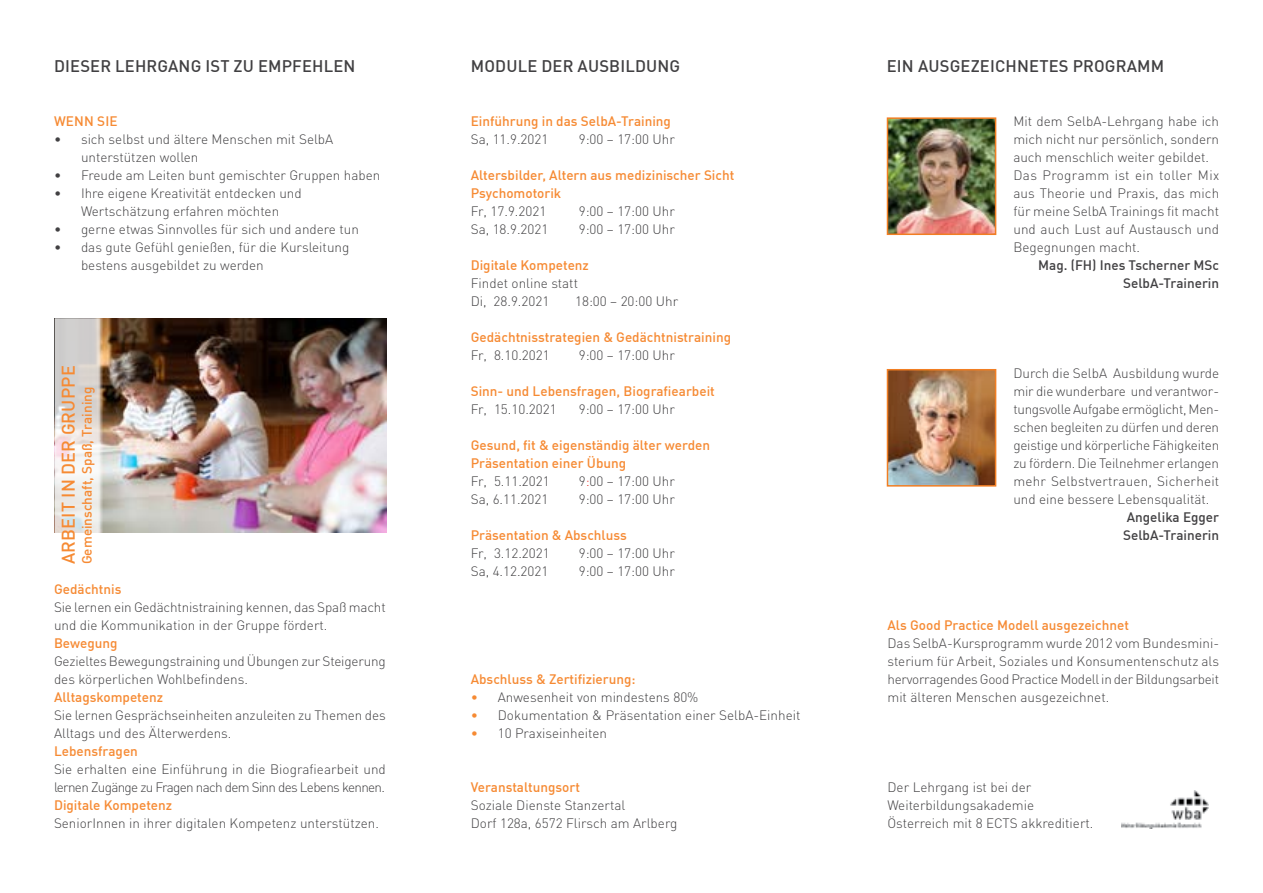
<style>
.page{position:relative;width:1263px;height:893px;background:#fff}
.page>*{position:absolute;margin:0;border:0;box-sizing:border-box;transform-origin:0 0}
.t1{font:500 18px "DIN Pro";letter-spacing:.01em;color:#f68a33}
.t2{font:500 16.5px "DIN Pro";letter-spacing:.01em;color:#414042}
.t3{font:300 13.5px/18px "DIN";color:#414042}
.t4{font:500 13.5px/18px "DIN Pro";color:#f68a33}
.t5{font:500 13.5px/18px "DIN Pro";color:#414042;text-align:right}
.s1{color:#ee312a}
.s2{color:#f68a33}
</style>
<div class="page">
<img style="left:103px;top:319px;width:283px;height:214px">
<svg style="left:55px;top:319px;width:48px;height:214px"></svg>
<img style="left:1122px;top:791px;width:87px;height:37px">
<img style="left:890px;top:120px;width:103px;height:112px">
<div style="left:887px;top:117px;width:109px;height:118px;border:2px solid #f17e23"></div>
<img style="left:890px;top:372px;width:103px;height:112px">
<div style="left:887px;top:369px;width:109px;height:118px;border:2px solid #f17e23"></div>
<p class="t2" style="left:54px;top:53px;width:303px">DIESER LEHRGANG IST ZU EMPFEHLEN</p>
<p class="t2" style="left:471px;top:53px;width:211px">MODULE DER AUSBILDUNG</p>
<p class="t2" style="left:887px;top:53px;width:279px">EIN AUSGEZEICHNETES PROGRAMM</p>
<p class="t4" style="left:54px;top:111px;width:65px">WENN SIE</p>
<p class="t3" style="left:81px;top:130px;width:254px;text-indent:-27px">• sich selbst und ältere Menschen mit SelbA unterstützen wollen</p>
<p class="t3" style="left:54px;top:166px;width:328px">• Freude am Leiten bunt gemischter Gruppen haben</p>
<p class="t3" style="left:54px;top:184px;width:249px;text-align:center">• Ihre eigene Kreativität entdecken und<br>Wertschätzung erfahren möchten</p>
<p class="t3" style="left:54px;top:220px;width:306px">• gerne etwas Sinnvolles für sich und andere tun</p>
<p class="t3" style="left:81px;top:238px;width:270px;text-indent:-27px">• das gute Gefühl genießen, für die Kursleitung bestens ausgebildet zu werden</p>
<h1 class="t1" style="left:54px;top:564px;width:200px;rotate:-90deg">ARBEIT IN DER GRUPPE</h1>
<p class="t4" style="left:77px;top:564px;width:179px;rotate:-90deg">Gemeinschaft, Spaß, Training</p>
<p class="t4" style="left:54px;top:579px;width:69px">Gedächtnis</p>
<p class="t3" style="left:54px;top:598px;width:333px">Sie lernen ein Gedächtnistraining kennen, das Spaß macht und die Kommunikation in der Gruppe fördert.</p>
<p class="t4" style="left:54px;top:633px;width:65px">Bewegung</p>
<p class="t3" style="left:54px;top:652px;width:333px">Gezieltes Bewegungstraining und Übungen zur Steigerung des körperlichen Wohlbefindens.</p>
<p class="t4" style="left:54px;top:687px;width:111px">Alltagskompetenz</p>
<p class="t3" style="left:54px;top:706px;width:333px">Sie lernen Gesprächseinheiten anzuleiten zu Themen des<br>Alltags und des Älterwerdens.</p>
<p class="t4" style="left:54px;top:741px;width:85px">Lebensfragen</p>
<p class="t3" style="left:54px;top:760px;width:333px">Sie erhalten eine Einführung in die Biografiearbeit und lernen Zugänge zu Fragen nach dem Sinn des Lebens kennen.</p>
<p class="t4" style="left:54px;top:795px;width:120px">Digitale Kompetenz</p>
<p class="t3" style="left:54px;top:814px;width:326px">SeniorInnen in ihrer digitalen Kompetenz unterstützen.</p>
<p class="t4" style="left:471px;top:111px;width:202px">Einführung in das SelbA-Training</p>
<p class="t3" style="left:471px;top:130px;width:79px">Sa, 11.9.2021</p>
<p class="t3" style="left:579px;top:130px;width:98px">9:00 – 17:00 Uhr</p>
<p class="t4" style="left:471px;top:165px;width:265px">Altersbilder, Altern aus medizinischer Sicht<br>Psychomotorik</p>
<p class="t3" style="left:471px;top:202px;width:77px">Fr, 17.9.2021</p>
<p class="t3" style="left:579px;top:202px;width:98px">9:00 – 17:00 Uhr</p>
<p class="t3" style="left:471px;top:220px;width:79px">Sa, 18.9.2021</p>
<p class="t3" style="left:579px;top:220px;width:98px">9:00 – 17:00 Uhr</p>
<p class="t4" style="left:471px;top:255px;width:120px">Digitale Kompetenz</p>
<p class="t3" style="left:471px;top:274px;width:109px">Findet online statt<br>Di, 28.9.2021</p>
<p class="t3" style="left:575px;top:292px;width:105px">18:00 – 20:00 Uhr</p>
<p class="t4" style="left:471px;top:327px;width:262px">Gedächtnisstrategien &amp; Gedächtnistraining</p>
<p class="t3" style="left:471px;top:346px;width:80px">Fr, 8.10.2021</p>
<p class="t3" style="left:579px;top:346px;width:98px">9:00 – 17:00 Uhr</p>
<p class="t4" style="left:471px;top:381px;width:246px">Sinn- und Lebensfragen, Biografiearbeit</p>
<p class="t3" style="left:471px;top:400px;width:87px">Fr, 15.10.2021</p>
<p class="t3" style="left:579px;top:400px;width:98px">9:00 – 17:00 Uhr</p>
<p class="t4" style="left:471px;top:435px;width:241px">Gesund, fit &amp; eigenständig älter werden<br>Präsentation einer Übung</p>
<p class="t3" style="left:471px;top:472px;width:80px">Fr, 5.11.2021</p>
<p class="t3" style="left:579px;top:472px;width:98px">9<span class="s1">:</span>00 – 17:00 Uhr</p>
<p class="t3" style="left:471px;top:490px;width:79px">Sa, 6.11.2021</p>
<p class="t3" style="left:579px;top:490px;width:98px">9:00 – 17:00 Uhr</p>
<p class="t4" style="left:471px;top:525px;width:158px">Präsentation &amp; Abschluss</p>
<p class="t3" style="left:471px;top:544px;width:80px">Fr, 3.12.2021</p>
<p class="t3" style="left:579px;top:544px;width:98px">9:00 – 17:00 Uhr</p>
<p class="t3" style="left:471px;top:562px;width:79px">Sa, 4.12.2021</p>
<p class="t3" style="left:579px;top:562px;width:98px">9:00 – 17:00 Uhr</p>
<p class="t4" style="left:471px;top:669px;width:166px">Abschluss &amp; Zertifizierung:</p>
<p class="t3" style="left:471px;top:688px;width:229px"><span class="s2">•</span> Anwesenheit von mindestens 80%</p>
<p class="t3" style="left:471px;top:706px;width:331px"><span class="s2">•</span> Dokumentation &amp; Präsentation einer SelbA-Einheit</p>
<p class="t3" style="left:471px;top:724px;width:138px"><span class="s2">•</span> 10 Praxiseinheiten</p>
<p class="t4" style="left:471px;top:777px;width:111px">Veranstaltungsort</p>
<p class="t3" style="left:471px;top:796px;width:208px">Soziale Dienste Stanzertal<br>Dorf 128a, 6572 Flirsch am Arlberg</p>
<p class="t3" style="left:1013px;top:112px;width:207px">Mit dem SelbA-Lehrgang habe ich mich nicht nur persönlich, sondern auch menschlich weiter gebildet.<br>Das Programm ist ein toller Mix aus Theorie und Praxis, das mich für meine SelbA Trainings fit macht und auch Lust auf Austausch und<br>Begegnungen macht.</p>
<p class="t5" style="left:1038px;top:255px;width:182px">Mag. (FH) Ines Tscherner MSc<br>SelbA-Trainerin</p>
<p class="t3" style="left:1013px;top:364px;width:207px;text-align:justify">Durch die SelbA Ausbildung wurde mir die wunderbare und verantwor&shy;tungsvolle Aufgabe ermöglicht, Men&shy;schen begleiten zu dürfen und deren geistige und körperliche Fähigkeiten zu fördern. Die Teilnehmer erlangen mehr Selbstvertrauen, Sicherheit und eine bessere Lebensqualität.</p>
<p class="t5" style="left:1123px;top:507px;width:97px;text-align:left">Angelika Egger<br>SelbA-Trainerin</p>
<p class="t4" style="left:887px;top:615px;width:243px">Als Good Practice Modell ausgezeichnet</p>
<p class="t3" style="left:887px;top:634px;width:333px;text-align:justify">Das SelbA-Kursprogramm wurde 2012 vom Bundesmini&shy;sterium für Arbeit, Soziales und Konsumentenschutz als hervorragendes Good Practice Modell in der Bildungsarbeit mit älteren Menschen ausgezeichnet.</p>
<p class="t3" style="left:887px;top:778px;width:207px">Der Lehrgang ist bei der<br>Weiterbildungsakademie<br>Österreich mit 8 ECTS akkreditiert.</p>
</div>
